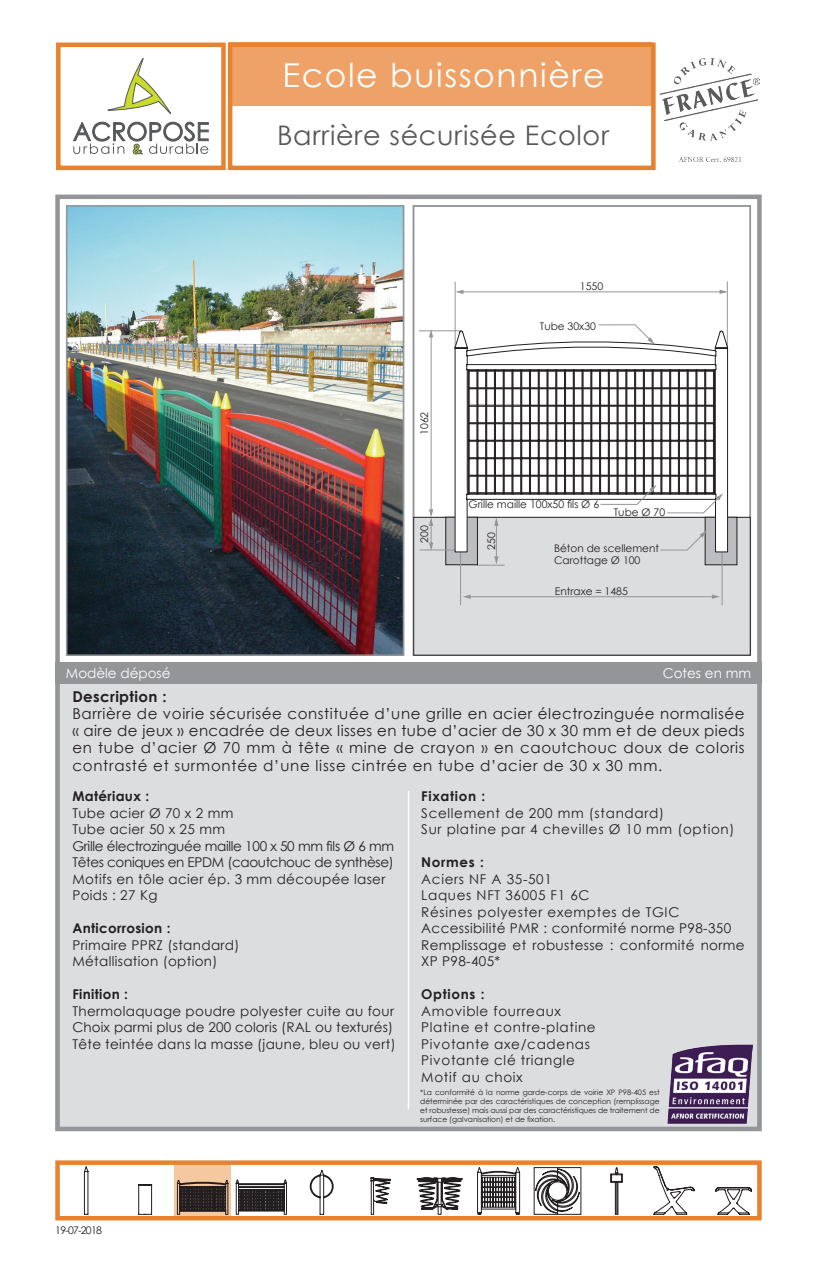
<style>
.page{position:relative;width:817px;height:1263px;background:#fff}
.page>*{position:absolute;margin:0;border:0;box-sizing:border-box;transform-origin:0 0}
.t1{font:33px "Century Gothic";letter-spacing:.05em;color:#fff}
.t2{font:27px "Century Gothic";letter-spacing:.025em;color:#57585a}
.t3{font:15px/17.2px "Century Gothic";letter-spacing:.05em;color:#231f20;text-align:justify}
.t4{font:700 15px "Century Gothic";letter-spacing:.025em;color:#231f20}
.t5{font:13.5px/16.5px "Century Gothic";letter-spacing:.025em;color:#231f20}
.t6{font:13.5px/16.5px "Century Gothic";letter-spacing:-.02em;color:#231f20}
.t7{font:13.5px/16.5px "Century Gothic";letter-spacing:.05em;color:#231f20}
.t8{font:700 13.5px "Century Gothic";letter-spacing:.025em;color:#231f20}
.t9{font:13.5px "Century Gothic";color:#fff}
.t10{font:700 13.5px "Century Gothic";letter-spacing:.05em;color:#231f20}
.t11{font:10.5px/12.6px "Century Gothic";color:#231f20}
.t12{font:7.5px/9px "Century Gothic";color:#231f20;text-align:justify}
.s1{font-style:inherit}
</style>
<div class="page">
<div style="left:55px;top:682px;width:706px;height:449px;background:#dcdddf"></div>
<div style="left:55px;top:195px;width:706px;height:936px;border:4px solid #939598"></div>
<div style="left:55px;top:662px;width:706px;height:22px;background:#939598"></div>
<hr style="left:407px;top:791px;width:2px;height:318px;background:#fff">
<svg style="left:84px;top:1166px;width:4px;height:49px"></svg>
<svg style="left:138px;top:1184px;width:14px;height:31px"></svg>
<svg style="left:310px;top:1170px;width:23px;height:45px"></svg>
<svg style="left:370px;top:1177px;width:21px;height:38px"></svg>
<svg style="left:477px;top:1167px;width:43px;height:48px"></svg>
<svg style="left:610px;top:1167px;width:12px;height:48px"></svg>
<svg style="left:533px;top:1167px;width:48px;height:48px"></svg>
<svg style="left:417px;top:1177px;width:45px;height:38px"></svg>
<svg style="left:236px;top:1180px;width:51px;height:35px"></svg>
<svg style="left:653px;top:1166px;width:41px;height:49px"></svg>
<svg style="left:715px;top:1187px;width:36px;height:28px"></svg>
<div style="left:229px;top:43px;width:423px;height:63px;background:#eea267"></div>
<svg style="left:107px;top:58px;width:64px;height:57px"></svg>
<svg style="left:73px;top:122px;width:136px;height:32px"></svg>
<div style="left:228px;top:43px;width:427px;height:127px;border:4px solid #e78230"></div>
<div style="left:56px;top:43px;width:170px;height:127px;border:4px solid #e78230"></div>
<img style="left:660px;top:58px;width:99px;height:103px">
<img style="left:667px;top:1044px;width:85px;height:79px">
<div style="left:412px;top:205px;width:338px;height:451px;border:2px solid #939598"></div>
<div style="left:174px;top:1163px;width:57px;height:56px;background:#f5c8a0"></div>
<div style="left:55px;top:1160px;width:706px;height:60px;border:4px solid #e78230"></div>
<svg style="left:177px;top:1180px;width:51px;height:35px"></svg>
<div style="left:413px;top:517px;width:337px;height:138px;background:#dcdddf"></div>
<hr style="left:455px;top:282px;width:1px;height:65px;background:#939598">
<hr style="left:727px;top:281px;width:1px;height:68px;background:#939598">
<hr style="left:463px;top:292px;width:262px;height:1px;background:#939598">
<svg style="left:719px;top:290px;width:8px;height:4px"></svg>
<svg style="left:455px;top:290px;width:8px;height:4px"></svg>
<hr style="left:469px;top:596px;width:245px;height:1px;background:#939598">
<svg style="left:711px;top:594px;width:9px;height:5px"></svg>
<svg style="left:463px;top:595px;width:7px;height:4px"></svg>
<hr style="left:431px;top:335px;width:1px;height:179px;background:#939598">
<svg style="left:429px;top:329px;width:4px;height:8px"></svg>
<hr style="left:419px;top:331px;width:42px;height:1px;background:#939598">
<div style="left:445px;top:517px;width:32px;height:48px;background:#bcbdc0"></div>
<div style="left:445px;top:517px;width:32px;height:48px;border:1px solid #231f20"></div>
<hr style="left:460px;top:550px;width:1px;height:55px;background:#939598">
<div style="left:705px;top:517px;width:31px;height:48px;background:#bcbdc0"></div>
<hr style="left:721px;top:550px;width:1px;height:55px;background:#939598">
<svg style="left:429px;top:509px;width:4px;height:41px"></svg>
<hr style="left:419px;top:550px;width:35px;height:1px;background:#939598">
<svg style="left:454px;top:324px;width:274px;height:242px"></svg>
<img style="left:69px;top:208px;width:332px;height:445px">
<div style="left:66px;top:205px;width:338px;height:451px;border:2px solid #939598"></div>
<h1 class="t1" style="left:282px;top:52px;width:323px"><span class="s1">E</span>cole buissonnière</h1>
<h2 class="t2" style="left:277px;top:116px;width:333px"><span class="s1">B</span>arrière sécurisée Ecolor</h2>
<h1 class="t1" style="left:717px;top:113px;width:20px">1</h1>
<p class="t11" style="left:579px;top:280px;width:25px">1550</p>
<p class="t11" style="left:418px;top:435px;width:25px;rotate:-90deg">1062</p>
<p class="t11" style="left:418px;top:543px;width:19px;rotate:-90deg">200</p>
<p class="t11" style="left:539px;top:319px;width:58px">Tube 30x30</p>
<p class="t11" style="left:468px;top:498px;width:132px">Grille maille 100x50 fils Ø 6</p>
<p class="t11" style="left:613px;top:505px;width:53px">Tube Ø 70</p>
<p class="t11" style="left:484px;top:550px;width:19px;rotate:-90deg">250</p>
<p class="t11" style="left:554px;top:542px;width:106px">Béton de scellement<br>Carottage Ø 100</p>
<p class="t11" style="left:554px;top:585px;width:74px">Entraxe = 1485</p>
<p class="t9" style="left:66px;top:664px;width:106px">Modèle déposé</p>
<p class="t9" style="left:662px;top:664px;width:90px">Cotes en mm</p>
<p class="t4" style="left:72px;top:685px;width:96px">Description :</p>
<p class="t3" style="left:72px;top:704px;width:673px">Barrière de voirie sécurisée constituée d’une grille en acier électrozinguée normalisée « aire de jeux » encadrée de deux lisses en tube d’acier de 30 x 30 mm et de deux pieds en tube d’acier Ø 70 mm à tête « mine de crayon » en caoutchouc doux de coloris contrasté et surmontée d’une lisse cintrée en tube d’acier de 30 x 30 mm.</p>
<p class="t8" style="left:72px;top:786px;width:78px">Matériaux :</p>
<p class="t6" style="left:72px;top:804px;width:323px">Tube acier Ø 70 x 2 mm<br>Tube acier 50 x 25 mm<br>Grille électrozinguée maille 100 x 50 mm fils Ø 6 mm<br>Têtes coniques en EPDM (caoutchouc de synthèse)<br>Motifs en tôle acier ép. 3 mm découpée laser<br>Poids : 27 Kg</p>
<p class="t8" style="left:72px;top:918px;width:100px">Anticorrosion :</p>
<p class="t5" style="left:72px;top:936px;width:169px">Primaire PPRZ (standard)<br>Métallisation (option)</p>
<p class="t8" style="left:72px;top:984px;width:57px">Finition :</p>
<p class="t5" style="left:72px;top:1002px;width:325px">Thermolaquage poudre polyester cuite au four<br>Choix parmi plus de 200 coloris (RAL ou texturés)<br>Tête teintée dans la masse (jaune, bleu ou vert)</p>
<p class="t10" style="left:421px;top:786px;width:65px">Fixation :</p>
<p class="t7" style="left:421px;top:804px;width:315px">Scellement de 200 mm (standard)<br>Sur platine par 4 chevilles Ø 10 mm (option)</p>
<p class="t8" style="left:421px;top:852px;width:64px">Normes :</p>
<p class="t5" style="left:421px;top:870px;width:325px">Aciers NF A 35-501<br>Laques NFT 36005 F1 6C<br>Résines polyester exemptes de TGIC<br>Accessibilité PMR : conformité norme P98-350<br>Remplissage et robustesse : conformité norme<br>XP P98-405*</p>
<p class="t10" style="left:421px;top:984px;width:65px">Options :</p>
<p class="t7" style="left:421px;top:1002px;width:176px">Amovible fourreaux<br>Platine et contre-platine<br>Pivotante axe/cadenas<br>Pivotante clé triangle<br>Motif au choix</p>
<p class="t12" style="left:420px;top:1087px;width:241px">*La conformité à la norme garde-corps de voirie XP P98-405 est déterminée par des caractéristiques de conception (remplissage et robustesse) mais aussi par des caractéristiques de traitement de surface (galvanisation) et de fixation.</p>
<p class="t11" style="left:55px;top:1223px;width:48px">19-07-2018</p>
</div>
